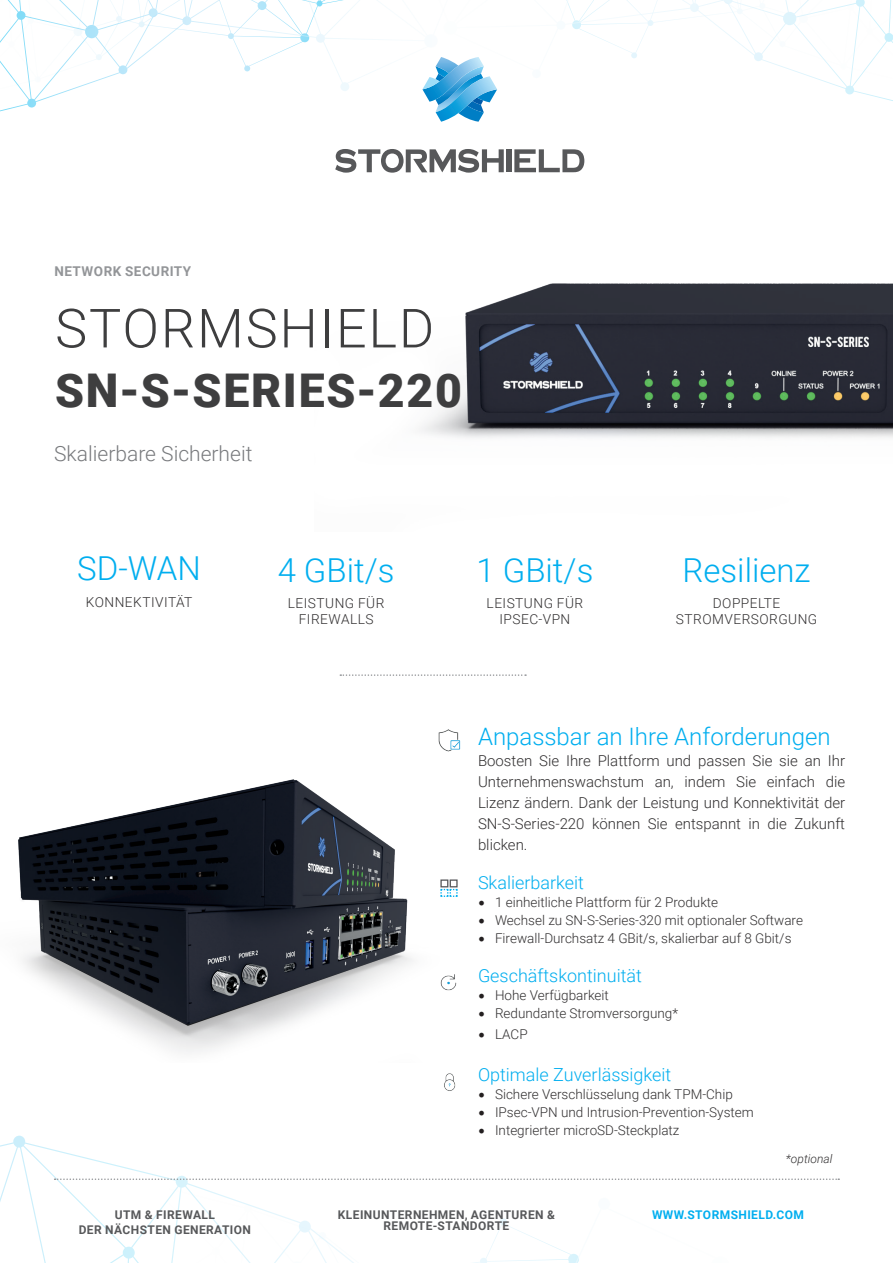
<style>
.page{position:relative;width:893px;height:1263px;background:#fff}
.page>*{position:absolute;margin:0;border:0;box-sizing:border-box;transform-origin:0 0}
.t1{font:300 54px "Roboto";letter-spacing:.035em;color:#3e3e3f}
.t2{font:900 46.5px "Roboto";letter-spacing:.035em;color:#3e3e3f}
.t3{font:300 33px "Roboto";color:#00aeef}
.t4{font:300 24px "Roboto";color:#00aeef}
.t5{font:300 21px "Roboto";color:#787a7d}
.t6{font:300 18px "Roboto";color:#00aeef}
.t7{font:300 15px/21px "Roboto";color:#312f30;text-align:justify}
.t8{font:300 13.65px/15px "Roboto";letter-spacing:.035em;color:#312f30;text-align:center}
.t9{font:300 13.5px "Roboto";color:#312f30}
.t10{font:700 13.5px "Roboto";letter-spacing:.035em;color:#939598}
.t11{font:700 12px/14.7px "Roboto";letter-spacing:.035em;color:#57585a;text-align:center}
.t12{font:700 12px "Roboto";letter-spacing:.035em;color:#00aeef}
.t13{font:italic 300 12px "Roboto";color:#312f30}
.s1{font-family:"Minion Pro";font-weight:400;font-size:18px;color:#231f20}
</style>
<div class="page">
<svg style="left:0;top:0;width:308px;height:112px"></svg>
<svg style="left:0;top:1135px;width:840px;height:128px"></svg>
<div style="left:507px;top:149px;width:5px;height:23px;background:#57585a"></div>
<svg style="left:514px;top:149px;width:70px;height:23px"></svg>
<svg style="left:335px;top:149px;width:169px;height:23px"></svg>
<svg style="left:308px;top:0;width:585px;height:122px"></svg>
<svg style="left:55px;top:1178px;width:784px;height:2px"></svg>
<img style="left:438px;top:729px;width:23px;height:23px">
<img style="left:18px;top:779px;width:440px;height:274px">
<img style="left:420px;top:283px;width:473px;height:155px">
<svg style="left:340px;top:674px;width:186px;height:2px"></svg>
<img style="left:444px;top:1073px;width:12px;height:18px">
<p class="t10" style="left:54px;top:261px;width:138px">NETWORK SECURITY</p>
<h1 class="t1" style="left:55px;top:290px;width:381px">STORMSHIELD</h1>
<h2 class="t2" style="left:55px;top:358px;width:408px">SN-S-SERIES-220</h2>
<h3 class="t5" style="left:54px;top:439px;width:200px">Skalierbare Sicherheit</h3>
<h3 class="t3" style="left:77px;top:545px;width:125px">SD-WAN</h3>
<p class="t8" style="left:86px;top:594px;width:108px">KONNEKTIVITÄT</p>
<h3 class="t3" style="left:278px;top:547px;width:118px">4 GBit/s</h3>
<p class="t8" style="left:288px;top:596px;width:98px">LEISTUNG FÜR<br>FIREWALLS</p>
<h3 class="t3" style="left:476px;top:547px;width:118px">1 GBit/s</h3>
<p class="t8" style="left:487px;top:596px;width:98px">LEISTUNG FÜR<br>IPSEC-VPN</p>
<h3 class="t3" style="left:682px;top:547px;width:130px">Resilienz</h3>
<p class="t8" style="left:676px;top:596px;width:143px">DOPPELTE<br>STROMVERSORGUNG</p>
<h3 class="t4" style="left:478px;top:720px;width:354px">Anpassbar an Ihre Anforderungen</h3>
<p class="t7" style="left:478px;top:750px;width:369px">Boosten Sie Ihre Plattform und passen Sie sie an Ihr Unternehmenswachstum an, indem Sie einfach die Lizenz ändern. Dank der Leistung und Konnektivität der SN-S-Series-220 können Sie entspannt in die Zukunft blicken.</p>
<h3 class="t6" style="left:478px;top:870px;width:107px">Skalierbarkeit</h3>
<p class="t9" style="left:478px;top:893px;width:242px"><span class="s1">•</span> 1 einheitliche Plattform für 2 Produkte</p>
<p class="t9" style="left:478px;top:911px;width:327px"><span class="s1">•</span> Wechsel zu SN-S-Series-320 mit optionaler Software</p>
<p class="t9" style="left:478px;top:929px;width:315px"><span class="s1">•</span> Firewall-Durchsatz 4 GBit/s, skalierbar auf 8 Gbit/s</p>
<h3 class="t6" style="left:478px;top:963px;width:165px">Geschäftskontinuität</h3>
<p class="t9" style="left:478px;top:986px;width:132px"><span class="s1">•</span> Hohe Verfügbarkeit</p>
<p class="t9" style="left:478px;top:1004px;width:202px"><span class="s1">•</span> Redundante Stromversorgung*</p>
<p class="t9" style="left:478px;top:1025px;width:51px"><span class="s1">•</span> LACP</p>
<h3 class="t6" style="left:478px;top:1062px;width:195px">Optimale Zuverlässigkeit</h3>
<p class="t9" style="left:478px;top:1085px;width:256px"><span class="s1">•</span> Sichere Verschlüsselung dank TPM-Chip</p>
<p class="t9" style="left:478px;top:1103px;width:277px"><span class="s1">•</span> IPsec-VPN und Intrusion-Prevention-System</p>
<p class="t9" style="left:478px;top:1121px;width:203px"><span class="s1">•</span> Integrierter microSD-Steckplatz</p>
<p class="t13" style="left:786px;top:1151px;width:48px">*optional</p>
<p class="t11" style="left:79px;top:1207px;width:174px">UTM &amp; FIREWALL<br>DER NÄCHSTEN GENERATION</p>
<p class="t11" style="left:338px;top:1209px;width:219px;line-height:10.5px">KLEINUNTERNEHMEN, AGENTUREN &amp;<br>REMOTE-STANDORTE</p>
<p class="t12" style="left:652px;top:1206px;width:153px">WWW.STORMSHIELD.COM</p>
</div>
